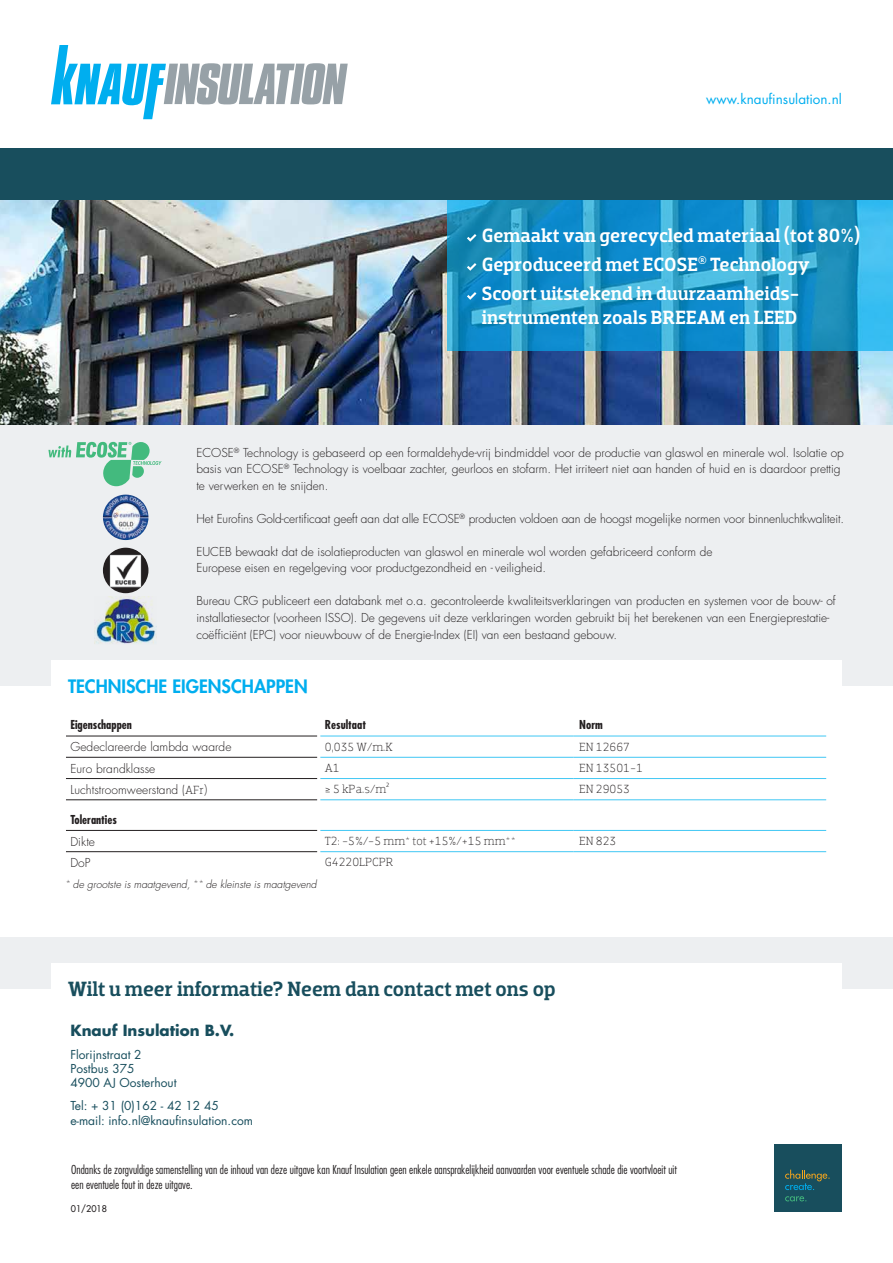
<style>
.page{position:relative;width:893px;height:1263px;background:#fff}
.page>*{position:absolute;margin:0;border:0;box-sizing:border-box;transform-origin:0 0}
.t1{font:500 21px "Dobra Slab";color:#184e5d}
.t2{font:500 19.5px/29.1px "Dobra Slab";color:#fff}
.t3{font:800 18px "Futura Std";color:#00aeef}
.t4{font:700 15px "Futura Std";color:#184e5d}
.t5{font:13.5px "Futura Std";color:#00aeef}
.t6{font:300 12px/16.5px "Futura Std";color:#231f20}
.t7{font:300 condensed 12px/14.4px "Futura Std";color:#231f20}
.t8{font:12px/14.4px "Futura Std";color:#184e5d}
.t9{font:300 12px "Dobra Slab";color:#231f20}
.t10{font:300 12px "Futura";letter-spacing:.005em;color:#231f20}
.t11{font:700 condensed 12px "Futura Std";color:#231f20}
.t12{font:italic 300 10.5px "Futura Std";color:#231f20}
.t13{font:500 9px "Futura Std";color:#231f20}
.s1{font-family:"Dobra Slab"}
.s2{font-family:"Dobra Slab";font-style:normal;font-size:12px}
</style>
<div class="page">
<img style="left:0;top:200px;width:893px;height:225px">
<div style="left:0;top:149px;width:893px;height:51px;background:#184e5d"></div>
<svg style="left:51px;top:45px;width:297px;height:74px"></svg>
<hr style="left:66px;top:757px;width:251px;height:1px;background:#231f20">
<hr style="left:66px;top:778px;width:251px;height:1px;background:#231f20">
<hr style="left:66px;top:799px;width:251px;height:1px;background:#231f20">
<hr style="left:66px;top:830px;width:251px;height:1px;background:#231f20">
<hr style="left:66px;top:851px;width:251px;height:1px;background:#231f20">
<hr style="left:66px;top:736px;width:251px;height:1px;background:#231f20">
<hr style="left:320px;top:736px;width:253px;height:1px;background:#40c7f4">
<hr style="left:573px;top:736px;width:253px;height:1px;background:#40c7f4">
<hr style="left:320px;top:757px;width:253px;height:1px;background:#40c7f4">
<hr style="left:573px;top:757px;width:253px;height:1px;background:#40c7f4">
<hr style="left:320px;top:778px;width:253px;height:1px;background:#40c7f4">
<hr style="left:573px;top:778px;width:253px;height:1px;background:#40c7f4">
<hr style="left:320px;top:799px;width:253px;height:1px;background:#40c7f4">
<hr style="left:573px;top:799px;width:253px;height:1px;background:#40c7f4">
<hr style="left:320px;top:830px;width:253px;height:1px;background:#40c7f4">
<hr style="left:573px;top:830px;width:253px;height:1px;background:#40c7f4">
<hr style="left:320px;top:851px;width:253px;height:1px;background:#40c7f4">
<hr style="left:573px;top:851px;width:253px;height:1px;background:#40c7f4">
<svg style="left:448px;top:200px;width:445px;height:151px;background:#2097cb"></svg>
<div style="left:0;top:938px;width:893px;height:51px;background:#edeff1"></div>
<div style="left:774px;top:1144px;width:68px;height:68px;background:#184e5d"></div>
<svg style="left:785px;top:1170px;width:45px;height:20px"></svg>
<svg style="left:785px;top:1196px;width:21px;height:5px"></svg>
<div style="left:51px;top:963px;width:791px;height:51px;background:#fff"></div>
<div style="left:0;top:425px;width:893px;height:261px;background:#edeff1"></div>
<div style="left:51px;top:660px;width:791px;height:51px;background:#fff"></div>
<svg style="left:467px;top:234px;width:9px;height:8px"></svg>
<svg style="left:467px;top:263px;width:9px;height:8px"></svg>
<svg style="left:467px;top:292px;width:9px;height:8px"></svg>
<img style="left:103px;top:494px;width:45px;height:46px;border-radius:23px">
<img style="left:103px;top:548px;width:45px;height:45px;border-radius:23px">
<svg style="left:48px;top:442px;width:114px;height:44px"></svg>
<img style="left:95px;top:597px;width:61px;height:47px">
<p class="t5" style="left:706px;top:91px;width:137px">www.knaufinsulation.nl</p>
<h2 class="t2" style="left:482px;top:221px;width:380px">Gemaakt van gerecycled materiaal (tot 80%)<br>Geproduceerd met ECOSE<sup>®</sup> Technology<br>Scoort uitstekend in duurzaamheids-</h2>
<h2 class="t2" style="left:482px;top:303px;width:317px">instrumenten zoals BREEAM en LEED</h2>
<p class="t6" style="left:196px;top:445px;width:649px">ECOSE<sup>®</sup> Technology is gebaseerd op een formaldehyde-vrij bindmiddel voor de productie van glaswol en minerale wol. Isolatie op basis van ECOSE<sup>®</sup> Technology is voelbaar zachter, geurloos en stofarm. Het irriteert niet aan handen of huid en is daardoor prettig te verwerken en te snijden.</p>
<p class="t6" style="left:196px;top:511px;width:649px">Het Eurofins Gold-certificaat geeft aan dat alle ECOSE<sup>®</sup> producten voldoen aan de hoogst mogelijke normen voor binnenluchtkwaliteit.</p>
<p class="t6" style="left:196px;top:544px;width:518px">EUCEB bewaakt dat de isolatieproducten van glaswol en minerale wol worden gefabriceerd conform de<br>Europese eisen en regelgeving voor productgezondheid en - veiligheid.</p>
<p class="t6" style="left:196px;top:593px;width:641px">Bureau CRG publiceert een databank met o.a. gecontroleerde kwaliteitsverklaringen van producten en systemen voor de bouw- of installatiesector (voorheen ISSO). De gegevens uit deze verklaringen worden gebruikt bij het berekenen van een Energieprestatie&shy;coëfficiënt (EPC) voor nieuwbouw of de Energie-Index (EI) van een bestaand gebouw.</p>
<h3 class="t3" style="left:68px;top:675px;width:241px">TECHNISCHE EIGENSCHAPPEN</h3>
<p class="t11" style="left:70px;top:717px;width:63px">Eigenschappen</p>
<p class="t11" style="left:325px;top:717px;width:43px">Resultaat</p>
<p class="t11" style="left:579px;top:717px;width:25px">Norm</p>
<p class="t10" style="left:70px;top:740px;width:163px">Gedeclareerde lambda waarde</p>
<p class="t9" style="left:325px;top:740px;width:69px">0,035 W/m.K</p>
<p class="t9" style="left:579px;top:740px;width:52px">EN 12667</p>
<p class="t10" style="left:70px;top:761px;width:86px">Euro brandklasse</p>
<p class="t9" style="left:325px;top:761px;width:16px">A1</p>
<p class="t9" style="left:579px;top:761px;width:65px">EN 13501-1</p>
<p class="t10" style="left:70px;top:782px;width:138px">Luchtstroomweerstand (<span class="s1">AFr)</span></p>
<p class="t9" style="left:325px;top:782px;width:66px">≥ 5 kPa.s/m²</p>
<p class="t9" style="left:579px;top:782px;width:52px">EN 29053</p>
<p class="t11" style="left:70px;top:812px;width:48px">Toleranties</p>
<p class="t10" style="left:70px;top:834px;width:26px">Dikte</p>
<p class="t9" style="left:325px;top:834px;width:193px">T2: -5%/-5 mm* tot +15%/+15 mm**</p>
<p class="t9" style="left:579px;top:834px;width:39px">EN 823</p>
<p class="t10" style="left:70px;top:855px;width:22px">DoP</p>
<p class="t9" style="left:325px;top:855px;width:70px">G4220LPCPR</p>
<p class="t12" style="left:66px;top:877px;width:252px"><span class="s2">*</span> de grootste is maatgevend, <span class="s2">**</span> de kleinste is maatgevend</p>
<h1 class="t1" style="left:68px;top:976px;width:489px">Wilt u meer informatie? Neem dan contact met ons op</h1>
<p class="t4" style="left:70px;top:1020px;width:166px">Knauf Insulation B.V.</p>
<p class="t8" style="left:70px;top:1047px;width:108px">Florijnstraat 2<br>Postbus 375<br>4900 AJ Oosterhout</p>
<p class="t8" style="left:70px;top:1099px;width:184px">Tel: + 31 (0)162 - 42 12 45 e-mail: info.nl@knaufinsulation.com</p>
<p class="t7" style="left:71px;top:1163px;width:607px">Ondanks de zorgvuldige samenstelling van de inhoud van deze uitgave kan Knauf Insulation geen enkele aansprakelijkheid aanvaarden voor eventuele schade die voortvloeit uit een eventuele fout in deze uitgave.</p>
<p class="t13" style="left:71px;top:1203px;width:38px">01/2018</p>
</div>
